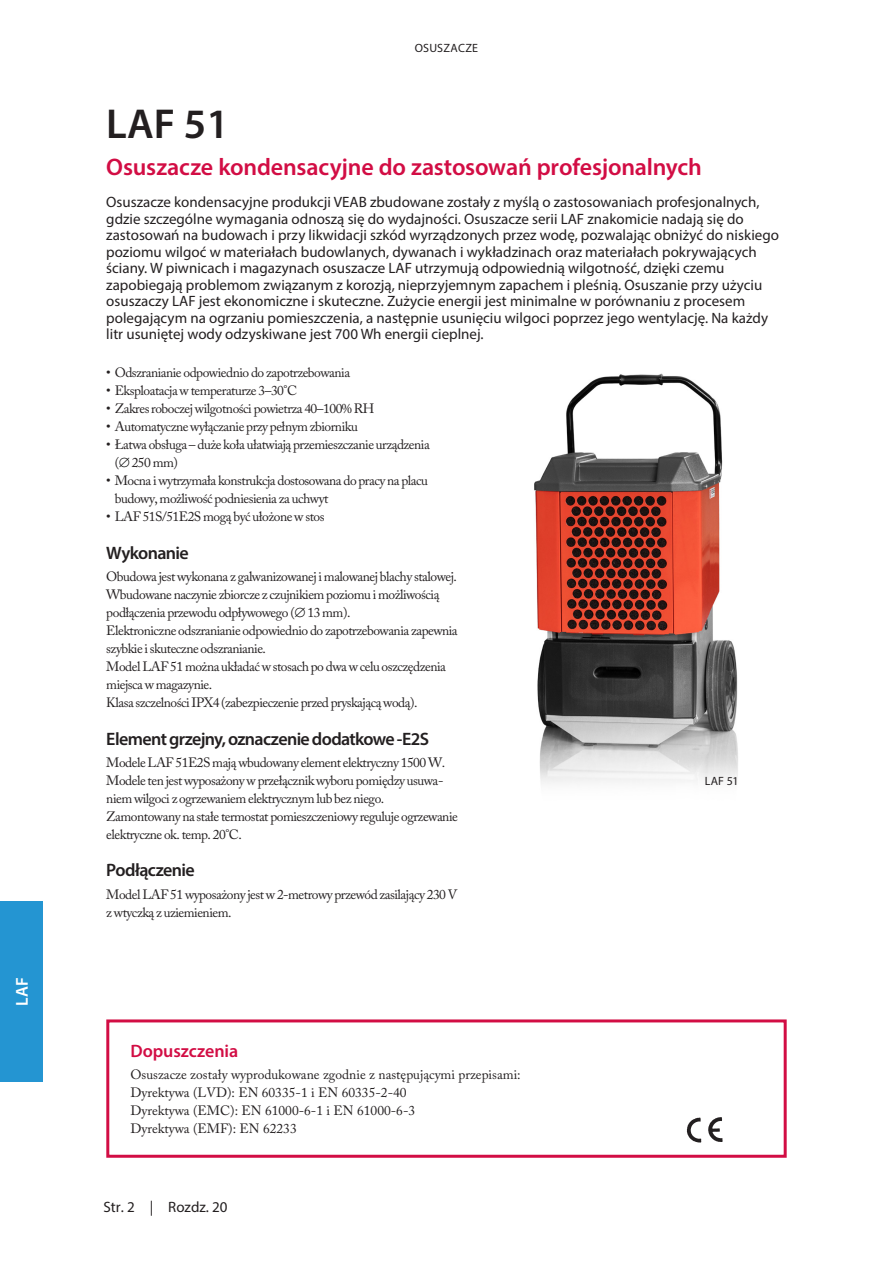
<style>
.page{position:relative;width:893px;height:1263px;background:#fff}
.page>*{position:absolute;margin:0;border:0;box-sizing:border-box;transform-origin:0 0}
.Rubrik_-_Svart{font:600 42px "Myriad Pro";color:#231f20}
.Mell2_-_Röd{font:600 24px "Myriad Pro";letter-spacing:-.005em;color:#d20d44}
.Mell_-_Svart{font:600 18px "Myriad Pro";letter-spacing:-.035em;color:#231f20}
.Mell_-_Röd{font:600 18px "Myriad Pro";letter-spacing:-.005em;color:#d20d44}
.t1{font:600 17.25px "Myriad Pro";color:#fff}
.Ingress{font:15px/16.5px "Myriad Pro";color:#231f20}
.bröd{font:13.5px/18px "Adobe Caslon Pro";letter-spacing:-.035em;color:#231f20}
.Punktlista{font:13.5px/18px "Adobe Caslon Pro";letter-spacing:-.035em;color:#231f20}
.bröd-2{font:13.5px "Adobe Caslon Pro";color:#231f20}
.TOP{font:12px "Myriad Pro";letter-spacing:.02em;color:#231f20}
.Måttskiss-text__cent{font:12px "Myriad Pro";color:#231f20}
.s1{color:#000}
</style>
<div class="page">
<img style="left:534px;top:373px;width:204px;height:411px">
<img style="left:686px;top:1117px;width:37px;height:26px">
<div style="left:106px;top:1019px;width:681px;height:139px;border:3px solid #d20d44"></div>
<div style="left:0;top:901px;width:43px;height:181px;background:#2495d2"></div>
<p class="t1" style="left:11px;top:1006px;width:30px;rotate:-90deg">LAF</p>
<p class="TOP" style="left:415px;top:40px;width:65px">OSUSZACZE</p>
<p class="Rubrik_-_Svart" style="left:106px;top:97px;width:124px">LAF 51</p>
<p class="Mell2_-_Röd" style="left:106px;top:151px;width:597px">Osuszacze kondensacyjne do zastosowań profesjonalnych</p>
<p class="Ingress" style="left:106px;top:194px;width:674px">Osuszacze kondensacyjne produkcji VEAB zbudowane zostały z myślą o zastosowaniach profesjonalnych, gdzie szczególne wymagania odnoszą się do wydajności. Osuszacze serii LAF znakomicie nadają się do zastosowań na budowach i przy likwidacji szkód wyrządzonych przez wodę, pozwalając obniżyć do niskiego poziomu wilgoć w materiałach budowlanych, dywanach i wykładzinach oraz materiałach pokrywających ściany. W piwnicach i magazynach osuszacze LAF utrzymują odpowiednią wilgotność, dzięki czemu zapobiegają problemom związanym z korozją, nieprzyjemnym zapachem i pleśnią. Osuszanie przy użyciu osuszaczy LAF jest ekonomiczne i skuteczne. Zużycie energii jest minimalne w porównaniu z procesem polegającym na ogrzaniu pomieszczenia, a następnie usunięciu wilgoci poprzez jego wentylację. Na każdy litr usuniętej wody odzyskiwane jest 700 Wh energii cieplnej.</p>
<p class="Punktlista" style="left:106px;top:364px;width:245px">• Odszranianie odpowiednio do zapotrzebowania</p>
<p class="Punktlista" style="left:106px;top:382px;width:192px">• Eksploatacja w temperaturze 3–30°C</p>
<p class="Punktlista" style="left:106px;top:400px;width:269px">• Zakres roboczej wilgotności powietrza 40–100% RH</p>
<p class="Punktlista" style="left:106px;top:418px;width:253px">• Automatyczne wyłączanie przy pełnym zbiorniku</p>
<p class="Punktlista" style="left:115px;top:436px;width:316px;text-indent:-9px">• Łatwa obsługa – duże koła ułatwiają przemieszczanie urządzenia (<span class="s1">∅</span> 250 mm)</p>
<p class="Punktlista" style="left:115px;top:472px;width:315px;text-indent:-9px">• Mocna i wytrzymała konstrukcja dostosowana do pracy na placu budowy, możliwość podniesienia za uchwyt</p>
<p class="Punktlista" style="left:106px;top:508px;width:220px">• LAF 51S/51E2S mogą być ułożone w stos</p>
<p class="Mell_-_Svart" style="left:106px;top:541px;width:84px">Wykonanie</p>
<p class="bröd" style="left:106px;top:567px;width:353px">Obudowa jest wykonana z galwanizowanej i malowanej blachy stalowej.<br>Wbudowane naczynie zbiorcze z czujnikiem poziomu i możliwością podłączenia przewodu odpływowego (<span class="s1">∅</span> 13 mm).<br>Elektroniczne odszranianie odpowiednio do zapotrzebowania zapewnia szybkie i skuteczne odszranianie.<br>Model LAF 51 można układać w stosach po dwa w celu oszczędzenia miejsca w magazynie.<br>Klasa szczelności IPX4 (zabezpieczenie przed pryskającą wodą).</p>
<p class="Mell_-_Svart" style="left:106px;top:727px;width:324px">Element grzejny, oznaczenie dodatkowe -E2S</p>
<p class="bröd" style="left:106px;top:753px;width:340px">Modele LAF 51E2S mają wbudowany element elektryczny 1500 W.</p>
<p class="bröd" style="left:106px;top:771px;width:353px">Modele ten jest wyposażony w przełącznik wyboru pomiędzy usuwa&shy;niem wilgoci z ogrzewaniem elektrycznym lub bez niego.<br>Zamontowany na stałe termostat pomieszczeniowy reguluje ogrzewanie elektryczne ok. temp. 20°C.</p>
<p class="Mell_-_Svart" style="left:106px;top:859px;width:90px">Podłączenie</p>
<p class="bröd" style="left:106px;top:885px;width:352px">Model LAF 51 wyposażony jest w 2-metrowy przewód zasilający 230 V z wtyczką z uziemieniem.</p>
<p class="Mell_-_Röd" style="left:131px;top:1040px;width:109px">Dopuszczenia</p>
<p class="bröd-2" style="left:131px;top:1067px;width:392px">Osuszacze zostały wyprodukowane zgodnie z następującymi przepisami:</p>
<p class="bröd-2" style="left:131px;top:1085px;width:278px">Dyrektywa (LVD): EN 60335-1 i EN 60335-2-40</p>
<p class="bröd-2" style="left:131px;top:1103px;width:286px">Dyrektywa (EMC): EN 61000-6-1 i EN 61000-6-3</p>
<p class="bröd-2" style="left:131px;top:1121px;width:168px">Dyrektywa (EMF): EN 62233</p>
<p class="Ingress" style="left:103px;top:1199px;width:126px">Str. 2 | Rozdz. 20</p>
<p class="Måttskiss-text__cent" style="left:705px;top:773px;width:35px">LAF 51</p>
</div>
